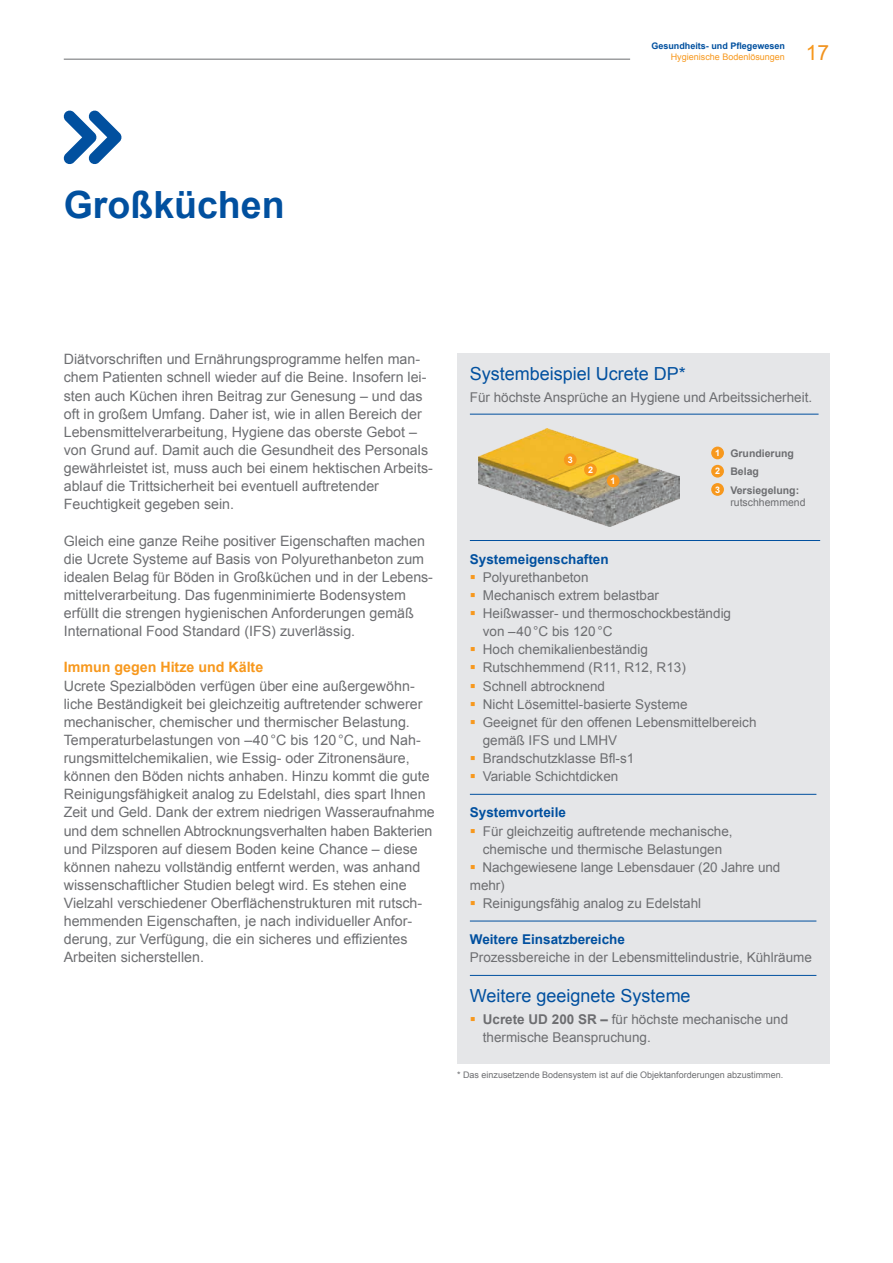
<style>
.page{position:relative;width:893px;height:1263px;background:#fff}
.page>*{position:absolute;margin:0;border:0;box-sizing:border-box;transform-origin:0 0}
.Headline____1__Level{font:700 37.5px "Arial";color:#01509f}
.t1{font:21px "Arial";color:#f7981d}
.Copy____Continuous_T{font:18px "Arial";color:#01509f}
.Copy____Continuous_T-2{font:14.25px/18.1px "Arial";color:#6d6e71}
.Copy____Subheadline{font:700 14.25px "Arial";color:#f7981d}
.Copy____Continuous_T-3{font:13.5px/18.1px "Arial";color:#6d6e71}
.Copy____Continuous_T-4{font:700 13.5px "Arial";color:#01509f}
.Copy____Continuous_T-5{font:700 10.5px/12px "Arial";color:#6d6e71}
.Copy____Continuous_T-6{font:9px "Arial";color:#6d6e71}
.t2{font:700 9px "Arial";color:#01509f}
.t3{font:9px "Arial";color:#f7981d}
.Copy____Continuous_T-7{font:700 9px "Arial";color:#fff}
.s1{color:#f1931f}
.s2{font-weight:400}
.s3{color:#f7981d}
.s4{font-weight:700}
</style>
<div class="page">
<hr style="left:64px;top:59px;width:566px;height:1px;background:#6c6d70">
<div style="left:457px;top:354px;width:372px;height:710px;background:#e5e6e8"></div>
<hr style="left:470px;top:414px;width:349px;height:1px;background:#01509f">
<hr style="left:470px;top:540px;width:350px;height:1px;background:#01509f">
<hr style="left:470px;top:794px;width:346px;height:1px;background:#01509f">
<hr style="left:470px;top:921px;width:346px;height:1px;background:#01509f">
<hr style="left:470px;top:975px;width:346px;height:1px;background:#01509f">
<div style="left:711px;top:447px;width:13px;height:12px;background:#f7981d;border-radius:50%"></div>
<div style="left:711px;top:465px;width:13px;height:13px;background:#f7981d;border-radius:50%"></div>
<div style="left:711px;top:483px;width:13px;height:13px;background:#f7981d;border-radius:50%"></div>
<img style="left:478px;top:428px;width:201px;height:98px">
<div style="left:607px;top:474px;width:13px;height:13px;background:#f7981d;border-radius:50%"></div>
<div style="left:584px;top:463px;width:13px;height:13px;background:#f7981d;border-radius:50%"></div>
<div style="left:564px;top:453px;width:13px;height:13px;background:#f7981d;border-radius:50%"></div>
<svg style="left:63px;top:110px;width:59px;height:54px"></svg>
<p class="Headline____1__Level" style="left:64px;top:180px;width:222px">Großküchen</p>
<p class="t2" style="left:651px;top:40px;width:135px">Gesundheits- und Pflegewesen</p>
<p class="t3" style="left:671px;top:50px;width:116px">Hygienische Bodenlösungen</p>
<h2 class="t1" style="left:806px;top:38px;width:25px">1<span class="s1">7</span></h2>
<p class="Copy____Continuous_T-2" style="left:64px;top:350px;width:371px">Diätvorschriften und Ernährungsprogramme helfen man&shy;chem Patienten schnell wieder auf die Beine. Insofern lei&shy;sten auch Küchen ihren Beitrag zur Genesung – und das oft in großem Umfang. Daher ist, wie in allen Bereich der Lebensmittelverarbeitung, Hygiene das oberste Gebot – von Grund auf. Damit auch die Gesundheit des Personals gewährleistet ist, muss auch bei einem hektischen Arbeits&shy;ablauf die Trittsicherheit bei eventuell auftretender Feuchtigkeit gegeben sein.</p>
<p class="Copy____Continuous_T-2" style="left:64px;top:532px;width:370px">Gleich eine ganze Reihe positiver Eigenschaften machen die Ucrete Systeme auf Basis von Polyurethanbeton zum idealen Belag für Böden in Großküchen und in der Lebens&shy;mittelverarbeitung. Das fugenminimierte Bodensystem erfüllt die strengen hygienischen Anforderungen gemäß International Food Standard (IFS) zuverlässig.</p>
<p class="Copy____Subheadline" style="left:64px;top:658px;width:201px">Immun gegen Hitze und Kälte</p>
<p class="Copy____Continuous_T-2" style="left:64px;top:677px;width:373px">Ucrete Spezialböden verfügen über eine außergewöhn&shy;liche Beständigkeit bei gleichzeitig auftretender schwerer mechanischer, chemischer und thermischer Belastung.<br>Temperaturbelastungen von –40°C bis 120°C, und Nah&shy;rungsmittelchemikalien, wie Essig- oder Zitronensäure, können den Böden nichts anhaben. Hinzu kommt die gute Reinigungsfähigkeit analog zu Edelstahl, dies spart Ihnen Zeit und Geld. Dank der extrem niedrigen Wasseraufnahme und dem schnellen Abtrocknungsverhalten haben Bakterien und Pilzsporen auf diesem Boden keine Chance – diese können nahezu vollständig entfernt werden, was anhand wissenschaftlicher Studien belegt wird. Es stehen eine Vielzahl verschiedener Oberflächenstrukturen mit rutsch&shy;hemmenden Eigenschaften, je nach individueller Anfor&shy;derung, zur Verfügung, die ein sicheres und effizientes Arbeiten sicherstellen.</p>
<p class="Copy____Continuous_T" style="left:470px;top:361px;width:218px">Systembeispiel Ucrete DP*</p>
<p class="Copy____Continuous_T-3" style="left:470px;top:388px;width:344px">Für höchste Ansprüche an Hygiene und Arbeitssicherheit.</p>
<p class="Copy____Continuous_T-7" style="left:568px;top:454px;width:7px">3</p>
<p class="Copy____Continuous_T-7" style="left:588px;top:464px;width:7px">2</p>
<p class="Copy____Continuous_T-7" style="left:611px;top:475px;width:7px">1</p>
<p class="Copy____Continuous_T-7" style="left:715px;top:447px;width:7px">1</p>
<p class="Copy____Continuous_T-7" style="left:715px;top:465px;width:7px">2</p>
<p class="Copy____Continuous_T-7" style="left:715px;top:483px;width:7px">3</p>
<p class="Copy____Continuous_T-5" style="left:730px;top:448px;width:65px">Grundierung</p>
<p class="Copy____Continuous_T-5" style="left:730px;top:466px;width:30px">Belag</p>
<p class="Copy____Continuous_T-5" style="left:730px;top:484px;width:77px">Versiegelung: <span class="s2">rutschhemmend</span></p>
<p class="Copy____Continuous_T-4" style="left:470px;top:550px;width:140px">Systemeigenschaften</p>
<p class="Copy____Continuous_T-3" style="left:470px;top:568px;width:120px"><span class="s3">▪</span> Polyurethanbeton</p>
<p class="Copy____Continuous_T-3" style="left:470px;top:586px;width:191px"><span class="s3">▪</span> Mechanisch extrem belastbar</p>
<p class="Copy____Continuous_T-3" style="left:483px;top:604px;width:250px;text-indent:-13px"><span class="s3">▪</span> Heißwasser- und thermoschockbeständig von –40°C bis 120°C</p>
<p class="Copy____Continuous_T-3" style="left:470px;top:641px;width:179px"><span class="s3">▪</span> Hoch chemikalienbeständig</p>
<p class="Copy____Continuous_T-3" style="left:470px;top:659px;width:218px"><span class="s3">▪</span> Rutschhemmend (R11, R12, R13)</p>
<p class="Copy____Continuous_T-3" style="left:470px;top:677px;width:137px"><span class="s3">▪</span> Schnell abtrocknend</p>
<p class="Copy____Continuous_T-3" style="left:470px;top:695px;width:219px"><span class="s3">▪</span> Nicht Lösemittel-basierte Systeme</p>
<p class="Copy____Continuous_T-3" style="left:483px;top:713px;width:275px;text-indent:-13px"><span class="s3">▪</span> Geeignet für den offenen Lebensmittelbereich gemäß IFS und LMHV</p>
<p class="Copy____Continuous_T-3" style="left:470px;top:749px;width:166px"><span class="s3">▪</span> Brandschutzklasse Bfl-s1</p>
<p class="Copy____Continuous_T-3" style="left:470px;top:767px;width:150px"><span class="s3">▪</span> Variable Schichtdicken</p>
<p class="Copy____Continuous_T-4" style="left:470px;top:804px;width:98px">Systemvorteile</p>
<p class="Copy____Continuous_T-3" style="left:470px;top:822px;width:264px;text-align:center"><span class="s3">▪</span> Für gleichzeitig auftretende mechanische, chemische und thermische Belastungen</p>
<p class="Copy____Continuous_T-3" style="left:470px;top:858px;width:312px"><span class="s3">▪</span> Nachgewiesene lange Lebensdauer (20 Jahre und mehr)</p>
<p class="Copy____Continuous_T-3" style="left:470px;top:894px;width:233px"><span class="s3">▪</span> Reinigungsfähig analog zu Edelstahl</p>
<p class="Copy____Continuous_T-4" style="left:470px;top:930px;width:157px">Weitere Einsatzbereiche</p>
<p class="Copy____Continuous_T-3" style="left:470px;top:949px;width:344px">Prozessbereiche in der Lebensmittelindustrie, Kühlräume</p>
<p class="Copy____Continuous_T" style="left:470px;top:983px;width:222px">Weitere geeignete Systeme</p>
<p class="Copy____Continuous_T-3" style="left:483px;top:1010px;width:307px;text-indent:-13px"><span class="s3">▪</span> <span class="s4">Ucrete UD 200 SR –</span> für höchste mechanische und thermische Beanspruchung.</p>
<p class="Copy____Continuous_T-6" style="left:457px;top:1068px;width:328px">* Das einzusetzende Bodensystem ist auf die Objektanforderungen abzustimmen.</p>
</div>
